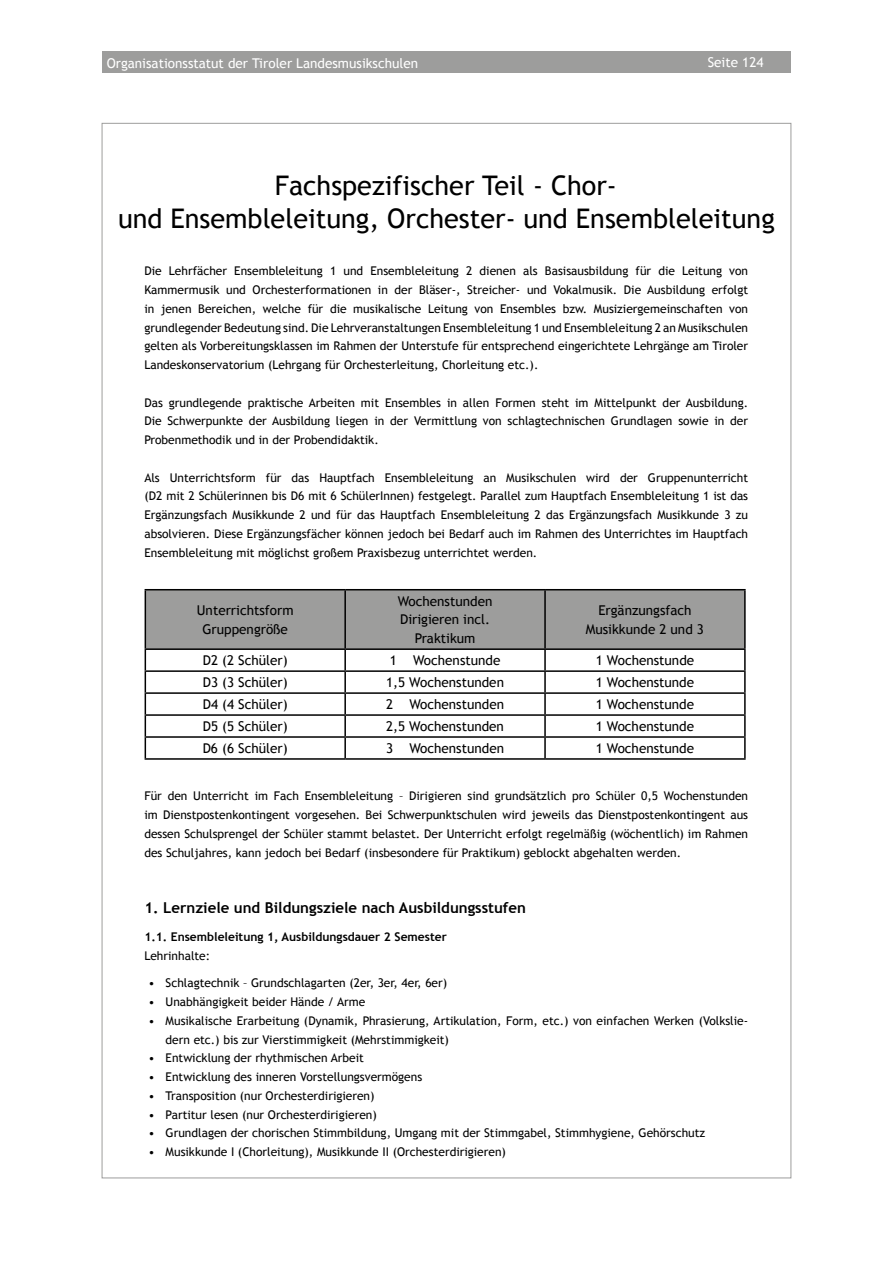
<style>
.page{position:relative;width:893px;height:1263px;background:#fff}
.page>*{position:absolute;margin:0;border:0;box-sizing:border-box;transform-origin:0 0}
.t1{font:27px "Trebuchet MS";color:#000}
.t2{font:700 15px "Trebuchet MS";color:#000}
.t3{font:13.5px/18.8px "Trebuchet MS";color:#000;text-align:center}
.t4{font:13.5px "Trebuchet MS";color:#fff}
.t5{font:12px/18.8px "Trebuchet MS";color:#000;text-align:justify}
.t6{font:700 12px "Trebuchet MS";color:#000}
</style>
<div class="page">
<div style="left:102px;top:51px;width:689px;height:21px;background:#9d9d9c"></div>
<hr style="left:145px;top:589px;width:200px;height:1px;background:#000">
<hr style="left:345px;top:589px;width:200px;height:1px;background:#000">
<hr style="left:545px;top:589px;width:201px;height:1px;background:#000">
<hr style="left:744px;top:590px;width:2px;height:58px;background:#000">
<hr style="left:545px;top:648px;width:201px;height:2px;background:#000">
<hr style="left:744px;top:650px;width:2px;height:20px;background:#000">
<hr style="left:545px;top:670px;width:201px;height:2px;background:#000">
<hr style="left:744px;top:672px;width:2px;height:20px;background:#000">
<hr style="left:545px;top:692px;width:201px;height:2px;background:#000">
<hr style="left:744px;top:694px;width:2px;height:20px;background:#000">
<hr style="left:545px;top:714px;width:201px;height:2px;background:#000">
<hr style="left:744px;top:716px;width:2px;height:20px;background:#000">
<svg style="left:145px;top:590px;width:600px;height:168px"></svg>
<hr style="left:345px;top:736px;width:200px;height:2px;background:#000">
<hr style="left:344px;top:738px;width:2px;height:20px;background:#000">
<hr style="left:545px;top:736px;width:201px;height:2px;background:#000">
<hr style="left:544px;top:738px;width:2px;height:20px;background:#000">
<hr style="left:744px;top:738px;width:2px;height:20px;background:#000">
<hr style="left:145px;top:758px;width:200px;height:2px;background:#000">
<hr style="left:345px;top:758px;width:200px;height:2px;background:#000">
<hr style="left:545px;top:758px;width:201px;height:2px;background:#000">
<p class="t4" style="left:107px;top:55px;width:313px">Organisationsstatut der Tiroler Landesmusikschulen</p>
<p class="t4" style="left:708px;top:55px;width:57px">Seite 124</p>
<h1 class="t1" style="left:275px;top:170px;width:343px">Fachspezifischer Teil - Chor-</h1>
<h1 class="t1" style="left:118px;top:203px;width:658px">und Ensembleleitung, Orchester- und Ensembleleitung</h1>
<p class="t5" style="left:144px;top:262px;width:605px">Die Lehrfächer Ensembleleitung 1 und Ensembleleitung 2 dienen als Basisausbildung für die Leitung von Kammermusik und Orchesterformationen in der Bläser-, Streicher- und Vokalmusik. Die Ausbildung erfolgt in jenen Bereichen, welche für die musikalische Leitung von Ensembles bzw. Musiziergemeinschaften von grundlegender Bedeutung sind. Die Lehrveranstaltungen Ensembleleitung 1 und Ensembleleitung 2 an Musikschulen gelten als Vorbereitungsklassen im Rahmen der Unterstufe für entsprechend eingerichtete Lehrgänge am Tiroler Landeskonservatorium (Lehrgang für Orchesterleitung, Chorleitung etc.).</p>
<p class="t5" style="left:144px;top:393px;width:605px">Das grundlegende praktische Arbeiten mit Ensembles in allen Formen steht im Mittelpunkt der Ausbildung.<br>Die Schwerpunkte der Ausbildung liegen in der Vermittlung von schlagtechnischen Grundlagen sowie in der Probenmethodik und in der Probendidaktik.</p>
<p class="t5" style="left:144px;top:468px;width:605px">Als Unterrichtsform für das Hauptfach Ensembleleitung an Musikschulen wird der Gruppenunterricht (D2 mit 2 Schülerinnen bis D6 mit 6 SchülerInnen) festgelegt. Parallel zum Hauptfach Ensembleleitung 1 ist das Ergänzungsfach Musikkunde 2 und für das Hauptfach Ensembleleitung 2 das Ergänzungsfach Musikkunde 3 zu absolvieren. Diese Ergänzungsfächer können jedoch bei Bedarf auch im Rahmen des Unterrichtes im Hauptfach Ensembleleitung mit möglichst großem Praxisbezug unterrichtet werden.</p>
<p class="t3" style="left:197px;top:601px;width:98px">Unterrichtsform<br>Gruppengröße</p>
<p class="t3" style="left:398px;top:592px;width:96px">Wochenstunden<br>Dirigieren incl.<br>Praktikum</p>
<p class="t3" style="left:586px;top:601px;width:120px">Ergänzungsfach<br>Musikkunde 2 und 3</p>
<p class="t3" style="left:203px;top:651px;width:86px">D2 (2 Schüler)</p>
<p class="t3" style="left:390px;top:651px;width:112px">1 Wochenstunde</p>
<p class="t3" style="left:596px;top:651px;width:100px">1 Wochenstunde</p>
<p class="t3" style="left:203px;top:673px;width:86px">D3 (3 Schüler)</p>
<p class="t3" style="left:386px;top:673px;width:119px">1,5 Wochenstunden</p>
<p class="t3" style="left:596px;top:673px;width:100px">1 Wochenstunde</p>
<p class="t3" style="left:203px;top:695px;width:86px">D4 (4 Schüler)</p>
<p class="t3" style="left:386px;top:695px;width:120px">2 Wochenstunden</p>
<p class="t3" style="left:596px;top:695px;width:100px">1 Wochenstunde</p>
<p class="t3" style="left:203px;top:717px;width:86px">D5 (5 Schüler)</p>
<p class="t3" style="left:386px;top:717px;width:119px">2,5 Wochenstunden</p>
<p class="t3" style="left:596px;top:717px;width:100px">1 Wochenstunde</p>
<p class="t3" style="left:203px;top:739px;width:86px">D6 (6 Schüler)</p>
<p class="t3" style="left:386px;top:739px;width:120px">3 Wochenstunden</p>
<p class="t3" style="left:596px;top:739px;width:100px">1 Wochenstunde</p>
<p class="t5" style="left:144px;top:787px;width:605px">Für den Unterricht im Fach Ensembleleitung – Dirigieren sind grundsätzlich pro Schüler 0,5 Wochenstunden im Dienstpostenkontingent vorgesehen. Bei Schwerpunktschulen wird jeweils das Dienstpostenkontingent aus dessen Schulsprengel der Schüler stammt belastet. Der Unterricht erfolgt regelmäßig (wöchentlich) im Rahmen des Schuljahres, kann jedoch bei Bedarf (insbesondere für Praktikum) geblockt abgehalten werden.</p>
<p class="t2" style="left:144px;top:898px;width:383px">1. Lernziele und Bildungsziele nach Ausbildungsstufen</p>
<p class="t6" style="left:144px;top:929px;width:304px">1.1. Ensembleleitung 1, Ausbildungsdauer 2 Semester</p>
<p class="t5" style="left:144px;top:946px;width:67px">Lehrinhalte:</p>
<p class="t5" style="left:149px;top:974px;width:300px">• Schlagtechnik – Grundschlagarten (2er, 3er, 4er, 6er)</p>
<p class="t5" style="left:149px;top:992px;width:218px">• Unabhängigkeit beider Hände / Arme</p>
<p class="t5" style="left:166px;top:1011px;width:584px;text-indent:-17px">• Musikalische Erarbeitung (Dynamik, Phrasierung, Artikulation, Form, etc.) von einfachen Werken (Volkslie&shy;dern etc.) bis zur Vierstimmigkeit (Mehrstimmigkeit)</p>
<p class="t5" style="left:149px;top:1049px;width:217px">• Entwicklung der rhythmischen Arbeit</p>
<p class="t5" style="left:149px;top:1067px;width:275px">• Entwicklung des inneren Vorstellungsvermögens</p>
<p class="t5" style="left:149px;top:1086px;width:227px">• Transposition (nur Orchesterdirigieren)</p>
<p class="t5" style="left:149px;top:1105px;width:230px">• Partitur lesen (nur Orchesterdirigieren)</p>
<p class="t5" style="left:149px;top:1124px;width:558px">• Grundlagen der chorischen Stimmbildung, Umgang mit der Stimmgabel, Stimmhygiene, Gehörschutz</p>
<p class="t5" style="left:149px;top:1142px;width:359px">• Musikkunde I (Chorleitung), Musikkunde II (Orchesterdirigieren)</p>
</div>
